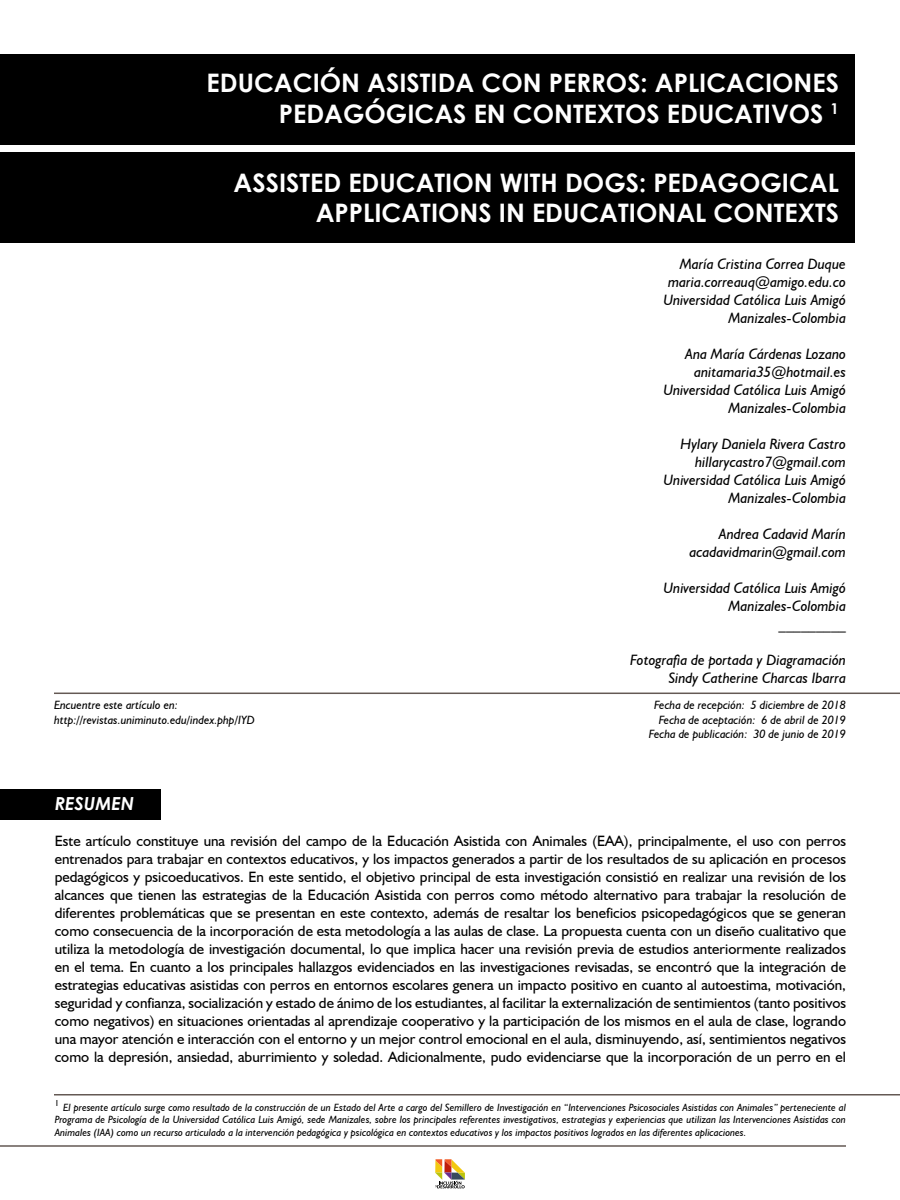
<style>
.page{position:relative;width:900px;height:1200px;background:#fff}
.page>*{position:absolute;margin:0;border:0;box-sizing:border-box;transform-origin:0 0}
.t1{font:700 25.5px/30.6px "Century Gothic";color:#fff;text-align:right}
.t2{font:italic 700 18px "Century Gothic";color:#fff}
.t3{font:15px/18px "Humanist 521 BT";color:#000;text-align:justify}
.t4{font:italic 15px/18px "Humanist 521 BT";color:#000;text-align:right}
.t5{font:italic 12px/14.4px "Humanist 521 BT";color:#000;text-align:right}
.t6{font:italic 10.5px/12.6px "Humanist 521 BT";color:#000;text-align:justify}
.t7{font:8.7px "Humanist 521 BT";color:#000}
</style>
<div class="page">
<div style="left:0;top:54px;width:855px;height:91px;background:#000"></div>
<div style="left:1px;top:789px;width:160px;height:31px;background:#000"></div>
<div style="left:0;top:152px;width:855px;height:91px;background:#000"></div>
<hr style="left:54px;top:693px;width:846px;height:1px;background:#645954">
<hr style="left:54px;top:1094px;width:846px;height:2px;background:#645954">
<hr style="left:0;top:1145px;width:846px;height:2px;background:#645954">
<svg style="left:435px;top:1159px;width:30px;height:29px"></svg>
<h1 class="t1" style="left:207px;top:66px;width:634px">EDUCACIÓN ASISTIDA CON PERROS: APLICACIONES<br>PEDAGÓGICAS EN CONTEXTOS EDUCATIVOS <sup>1</sup></h1>
<h1 class="t1" style="left:234px;top:166px;width:607px">ASSISTED EDUCATION WITH DOGS: PEDAGOGICAL<br>APPLICATIONS IN EDUCATIONAL CONTEXTS</h1>
<p class="t5" style="left:54px;top:698px;width:202px;text-align:left">Encuentre este artículo en: http://revistas.uniminuto.edu/index.php/IYD</p>
<p class="t2" style="left:55px;top:790px;width:81px">RESUMEN</p>
<p class="t4" style="left:663px;top:255px;width:184px">María Cristina Correa Duque maria.correauq@amigo.edu.co<br>Universidad Católica Luis Amigó<br>Manizales-Colombia</p>
<p class="t4" style="left:663px;top:345px;width:184px">Ana María Cárdenas Lozano anitamaria35@hotmail.es<br>Universidad Católica Luis Amigó<br>Manizales-Colombia</p>
<p class="t4" style="left:663px;top:435px;width:184px">Hylary Daniela Rivera Castro hillarycastro7@gmail.com<br>Universidad Católica Luis Amigó<br>Manizales-Colombia</p>
<p class="t4" style="left:689px;top:525px;width:158px">Andrea Cadavid Marín acadavidmarin@gmail.com</p>
<p class="t4" style="left:663px;top:579px;width:184px">Universidad Católica Luis Amigó<br>Manizales-Colombia _________</p>
<p class="t4" style="left:630px;top:651px;width:218px">Fotografìa de portada y Diagramación<br>Sindy Catherine Charcas Ibarra</p>
<p class="t5" style="left:649px;top:698px;width:199px">Fecha de recepción: 5 diciembre de 2018<br>Fecha de aceptación: 6 de abril de 2019<br>Fecha de publicación: 30 de junio de 2019</p>
<p class="t3" style="left:55px;top:832px;width:793px">Este artículo constituye una revisión del campo de la Educación Asistida con Animales (EAA), principalmente, el uso con perros entrenados para trabajar en contextos educativos, y los impactos generados a partir de los resultados de su aplicación en procesos pedagógicos y psicoeducativos. En este sentido, el objetivo principal de esta investigación consistió en realizar una revisión de los alcances que tienen las estrategias de la Educación Asistida con perros como método alternativo para trabajar la resolución de diferentes problemáticas que se presentan en este contexto, además de resaltar los beneficios psicopedagógicos que se generan como consecuencia de la incorporación de esta metodología a las aulas de clase. La propuesta cuenta con un diseño cualitativo que utiliza la metodología de investigación documental, lo que implica hacer una revisión previa de estudios anteriormente realizados en el tema. En cuanto a los principales hallazgos evidenciados en las investigaciones revisadas, se encontró que la integración de estrategias educativas asistidas con perros en entornos escolares genera un impacto positivo en cuanto al autoestima, motivación, seguridad y confianza, socialización y estado de ánimo de los estudiantes, al facilitar la externalización de sentimientos (tanto positivos como negativos) en situaciones orientadas al aprendizaje cooperativo y la participación de los mismos en el aula de clase, logrando una mayor atención e interacción con el entorno y un mejor control emocional en el aula, disminuyendo, así, sentimientos negativos como la depresión, ansiedad, aburrimiento y soledad. Adicionalmente, pudo evidenciarse que la incorporación de un perro en el</p>
<p class="t7" style="left:55px;top:1097px;width:6px">1</p>
<p class="t6" style="left:55px;top:1101px;width:793px;text-indent:8px">El presente artículo surge como resultado de la construcción de un Estado del Arte a cargo del Semillero de Investigación en “Intervenciones Psicosociales Asistidas con Animales” perteneciente al Programa de Psicología de la Universidad Católica Luis Amigó, sede Manizales, sobre los principales referentes investigativos, estrategias y experiencias que utilizan las Intervenciones Asistidas con Animales (IAA) como un recurso articulado a la intervención pedagógica y psicológica en contextos educativos y los impactos positivos logrados en las diferentes aplicaciones.</p>
</div>
